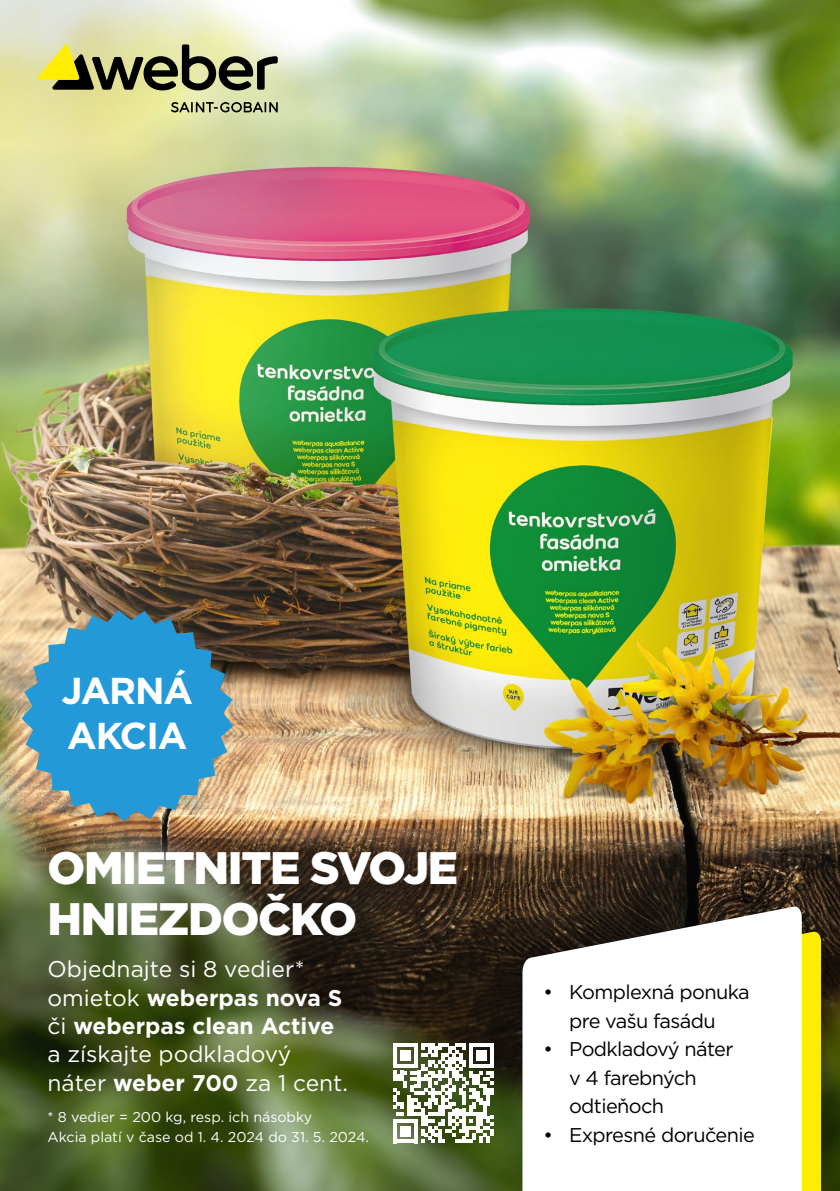
<style>
.page{position:relative;width:840px;height:1191px;background:#fff}
.page>*{position:absolute;margin:0;border:0;box-sizing:border-box;transform-origin:0 0}
.t1{font:900 45.4px/51.2px "Gotham";letter-spacing:-.03em;color:#fff}
.t2{font:700 37.4px/45.6px "Gotham";letter-spacing:-.03em;color:#fff}
.t3{font:22.8px/28.4px "Gotham";color:#fff}
.t4{font:19.8px/28.4px "Gotham";letter-spacing:-.03em;color:#000;text-align:center}
.t5{font:14.2px/19.8px "Gotham";color:#fff}
.s1{font-weight:700}
</style>
<div class="page">
<img style="left:0;top:0;width:839px;height:1191px">
<svg style="left:0;top:0;width:277px;height:148px;background:#cccd9c"></svg>
<svg style="left:22px;top:610px;width:211px;height:211px;background:#4c98ba"></svg>
<svg style="left:393px;top:1043px;width:100px;height:100px"></svg>
<div style="left:801px;top:930px;width:19px;height:261px;background:#ffed00"></div>
<svg style="left:522px;top:905px;width:279px;height:286px"></svg>
<h2 class="t2" style="left:62px;top:667px;width:133px">JARNÁ<br>AKCIA</h2>
<h1 class="t1" style="left:48px;top:841px;width:412px">OMIETNITE SVOJE<br>HNIEZDOČKO</h1>
<p class="t3" style="left:48px;top:954px;width:302px">Objednajte si 8 vedier* omietok <span class="s1">weberpas nova S </span>či <span class="s1">weberpas clean Active </span>a získajte podkladový náter <span class="s1">weber 700</span> za 1 cent.</p>
<p class="t5" style="left:48px;top:1107px;width:323px">* 8 vedier = 200 kg, resp. ich násobky<br>Akcia platí v čase od 1. 4. 2024 do 31. 5. 2024.</p>
<p class="t4" style="left:543px;top:977px;width:208px">• Komplexná ponuka pre vašu fasádu</p>
<p class="t4" style="left:568px;top:1034px;width:166px;text-align:left;text-indent:-26px">• Podkladový náter v 4 farebných odtieňoch</p>
<p class="t4" style="left:543px;top:1119px;width:213px">• Expresné doručenie</p>
</div>
